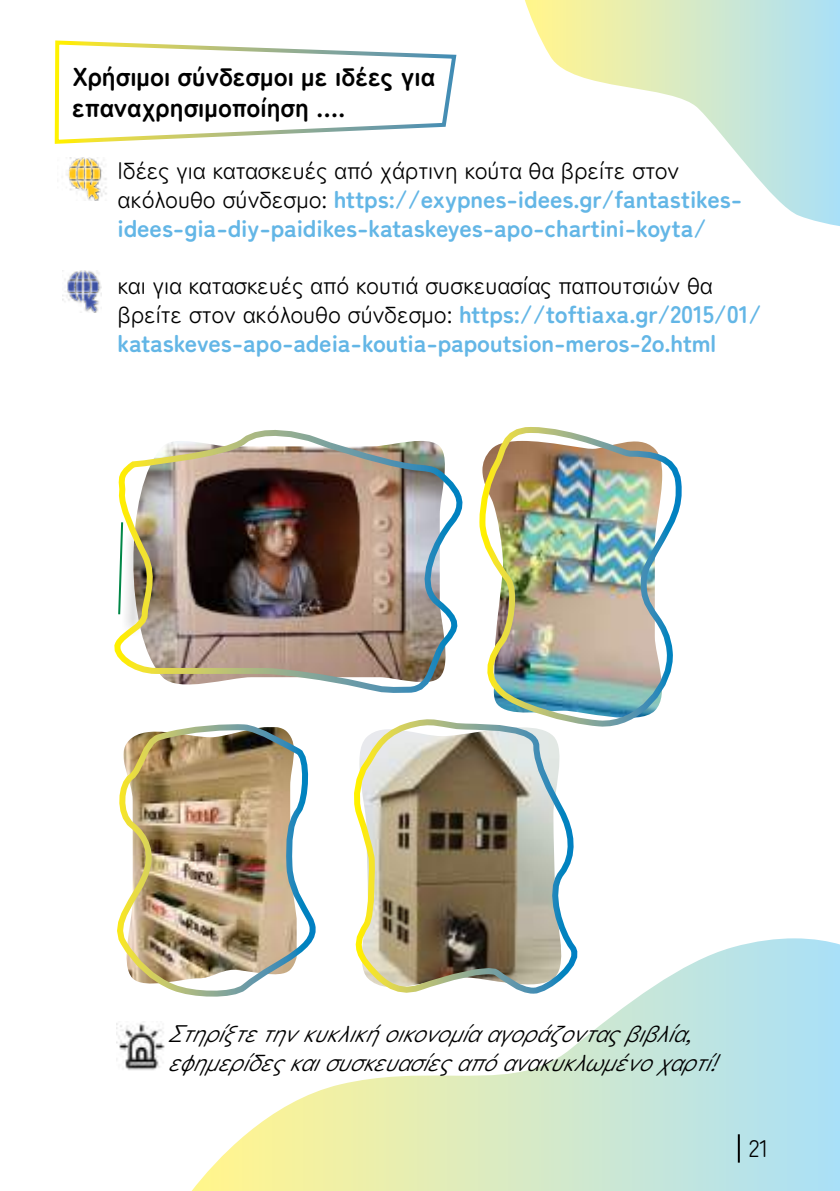
<style>
.page{position:relative;width:840px;height:1191px;background:#fff}
.page>*{position:absolute;margin:0;border:0;box-sizing:border-box;transform-origin:0 0}
.t1{font:700 26px/31.2px "Zen Maru Gothic";color:#000}
.t2{font:700 24px/28.8px "Zen Maru Gothic";letter-spacing:-.005em;color:#63b6e6}
.t3{font:italic 24px/28.8px "Zen Maru Gothic";color:#000}
.t4{font:24px "Zen Maru Gothic";color:#000}
.s1{font-weight:400;color:#000}
</style>
<div class="page">
<svg style="left:191px;top:938px;width:648px;height:253px"></svg>
<svg style="left:54px;top:40px;width:403px;height:104px"></svg>
<img style="left:114px;top:430px;width:349px;height:263px">
<img style="left:479px;top:427px;width:201px;height:300px">
<img style="left:117px;top:724px;width:198px;height:279px">
<svg style="left:351px;top:717px;width:232px;height:279px"></svg>
<svg style="left:525px;top:0;width:314px;height:226px"></svg>
<img style="left:116px;top:1021px;width:49px;height:50px">
<img style="left:66px;top:158px;width:41px;height:42px">
<img style="left:63px;top:270px;width:39px;height:42px">
<hr style="left:737px;top:1134px;width:2px;height:28px;background:#000">
<p class="t1" style="left:72px;top:60px;width:364px">Χρήσιμοι σύνδεσμοι με ιδέες για επαναχρησιμοποίηση ….</p>
<p class="t2" style="left:117px;top:155px;width:626px"><span class="s1">Ιδέες για κατασκευές από χάρτινη κούτα θα βρείτε στον ακόλουθο σύνδεσμο:</span> https://exypnes-idees.gr/fantastikes&shy;idees-gia-diy-paidikes-kataskeyes-apo-chartini-koyta/</p>
<p class="t2" style="left:117px;top:270px;width:645px"><span class="s1">και για κατασκευές από κουτιά συσκευασίας παπουτσιών θα βρείτε στον ακόλουθο σύνδεσμο:</span> https://toftiaxa.gr/2015/01/ kataskeves-apo-adeia-koutia-papoutsion-meros-2o.html</p>
<p class="t3" style="left:167px;top:1018px;width:562px">Στηρίξτετηνκυκλικήοικονομίααγοράζονταςβιβλία, εφημερίδεςκαισυσκευασίεςαπόανακυκλωμένοχαρτί!</p>
<p class="t4" style="left:748px;top:1134px;width:21px">21</p>
</div>
